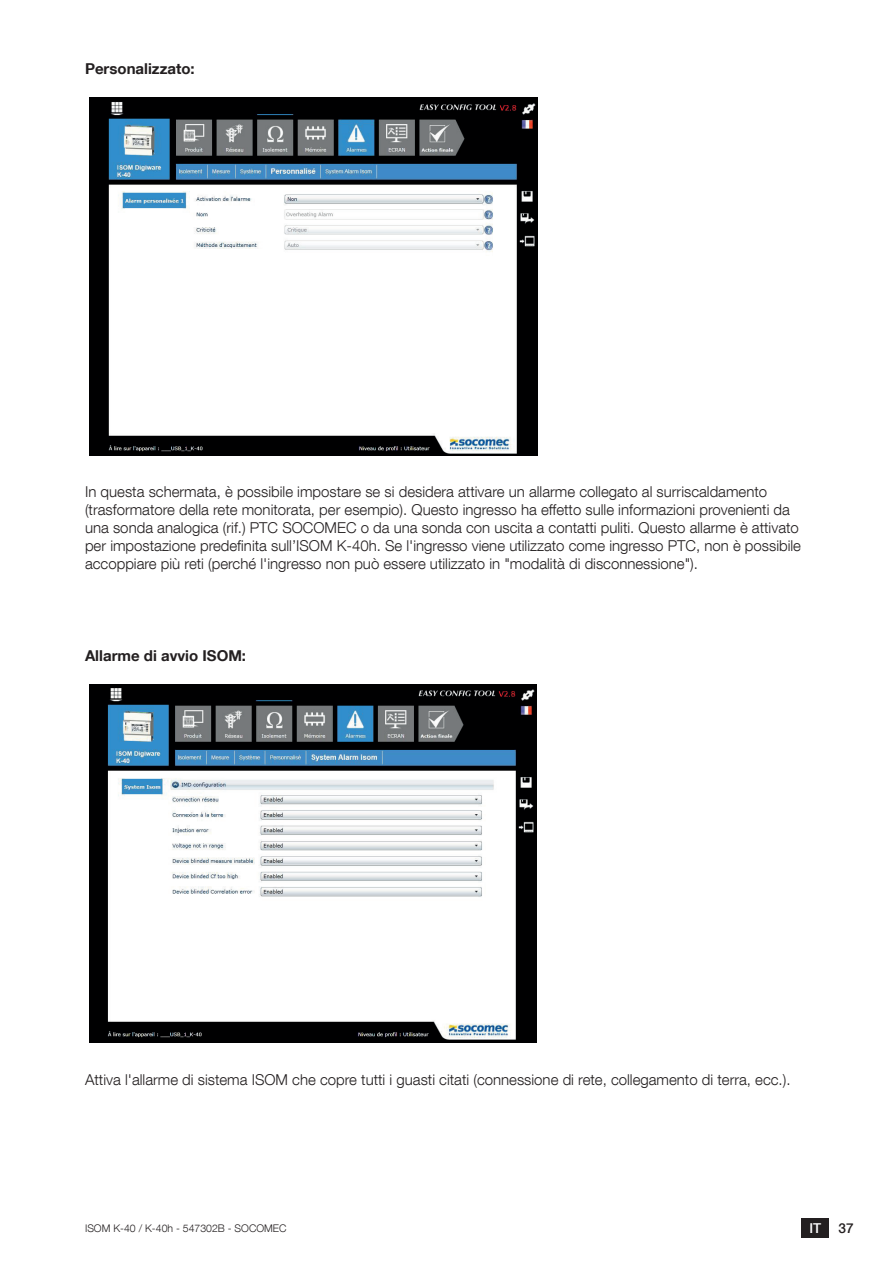
<style>
.page{position:relative;width:893px;height:1263px;background:#fff}
.page>*{position:absolute;margin:0;border:0;box-sizing:border-box;transform-origin:0 0}
.t1{font:300 15px/18px "Helvetica Neue LT Com";color:#231f20}
.t2{font:700 15px "Helvetica Neue LT Com";color:#231f20}
.t3{font:500 13.65px "Helvetica Neue LT Com";color:#fff}
.t4{font:500 13.65px "Helvetica Neue LT Com";color:#231f20}
.t5{font:300 10.5px "Helvetica Neue LT Com";color:#231f20}
</style>
<div class="page">
<div style="left:801px;top:1218px;width:28px;height:19px;background:#231f20"></div>
<img style="left:89px;top:98px;width:448px;height:358px">
<img style="left:89px;top:685px;width:448px;height:357px">
<p class="t2" style="left:85px;top:60px;width:111px">Personalizzato:</p>
<p class="t1" style="left:85px;top:482px;width:717px">In questa schermata, è possibile impostare se si desidera attivare un allarme collegato al surriscaldamento (trasformatore della rete monitorata, per esempio). Questo ingresso ha effetto sulle informazioni provenienti da una sonda analogica (rif.) PTC SOCOMEC o da una sonda con uscita a contatti puliti. Questo allarme è attivato per impostazione predefinita sull’ISOM K-40h. Se l'ingresso viene utilizzato come ingresso PTC, non è possibile accoppiare più reti (perché l'ingresso non può essere utilizzato in "modalità di disconnessione").</p>
<p class="t2" style="left:85px;top:647px;width:163px">Allarme di avvio ISOM:</p>
<p class="t1" style="left:85px;top:1070px;width:707px">Attiva l'allarme di sistema ISOM che copre tutti i guasti citati (connessione di rete, collegamento di terra, ecc.).</p>
<p class="t5" style="left:85px;top:1221px;width:203px">ISOM K-40 / K-40h - 547302B - SOCOMEC</p>
<p class="t3" style="left:809px;top:1220px;width:13px">IT</p>
<p class="t4" style="left:839px;top:1220px;width:17px">37</p>
</div>
